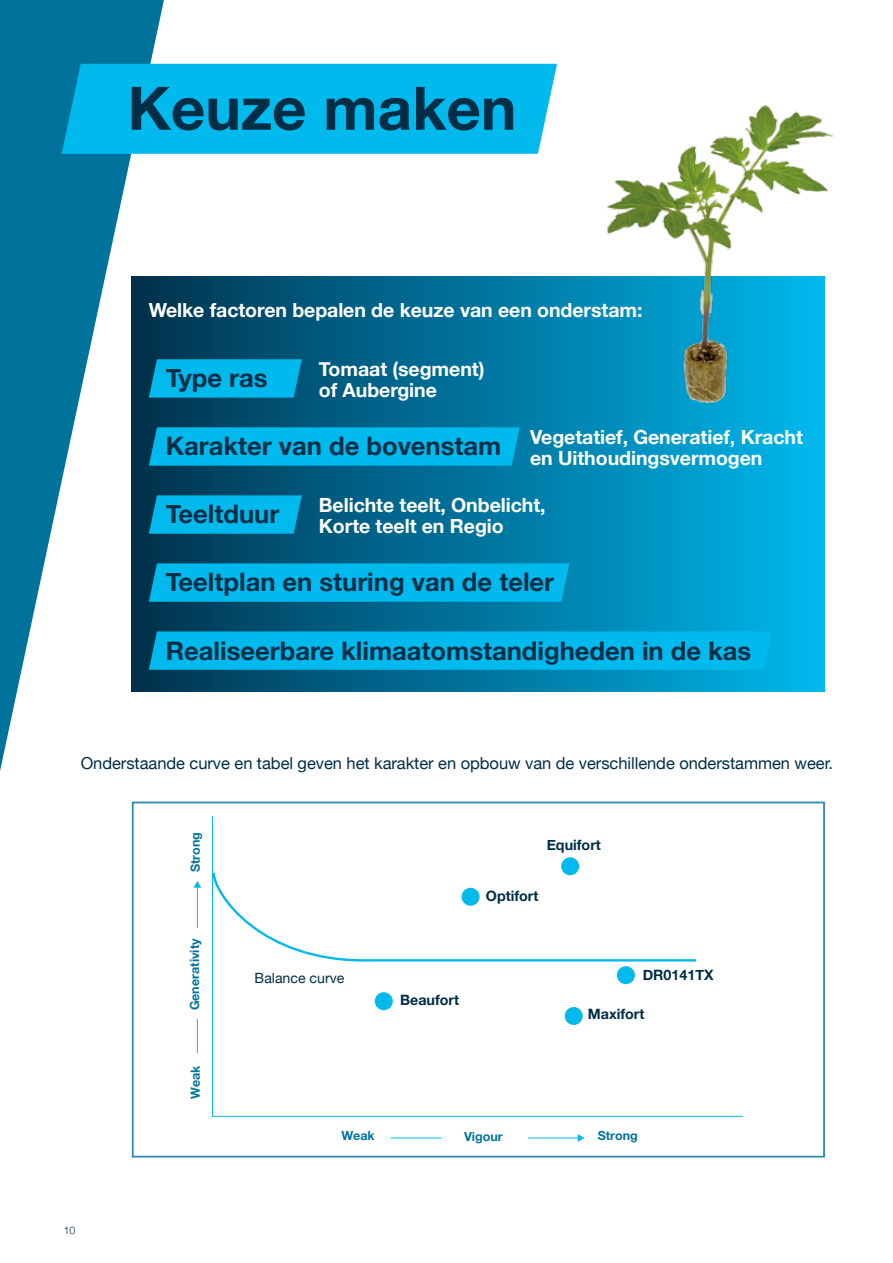
<style>
.page{position:relative;width:893px;height:1263px;background:#fff}
.page>*{position:absolute;margin:0;border:0;box-sizing:border-box;transform-origin:0 0}
.t1{font:700 60px "Helvetica Neue";color:#002e46}
.t2{font:700 25.5px "Helvetica Neue";color:#002e46}
.t3{font:700 19.5px/21px "Helvetica Neue";letter-spacing:-.005em;color:#fff}
.t4{font:16.5px "Helvetica Neue";letter-spacing:-.005em;color:#002e46}
.t5{font:700 14.25px "Helvetica Neue";color:#002e46}
.t6{font:14.1px "Helvetica Neue";color:#002e46}
.t7{font:700 12.6px "Helvetica Neue";color:#00739d}
.t8{font:300 10.5px "Helvetica Neue";color:#002e46}
</style>
<div class="page">
<svg style="left:0;top:0;width:164px;height:771px;fill:#00739d"></svg>
<div style="left:62px;top:64px;width:495px;height:90px;background:#00baee"></div>
<div style="left:132px;top:276px;width:693px;height:416px;background:linear-gradient(to right,#00324e,#00b7ed)"></div>
<svg style="left:149px;top:359px;width:153px;height:39px;background:#00b1e4"></svg>
<svg style="left:149px;top:427px;width:371px;height:39px;background:#00b6e9"></svg>
<svg style="left:149px;top:495px;width:153px;height:39px;background:#00b1e4"></svg>
<svg style="left:149px;top:563px;width:420px;height:39px;background:#00b6e9"></svg>
<div style="left:149px;top:631px;width:623px;height:39px;background:#00baee"></div>
<img style="left:564px;top:105px;width:270px;height:307px">
<div style="left:132px;top:801px;width:693px;height:356px;background:#fff;border:2px solid #00739d"></div>
<svg style="left:212px;top:816px;width:531px;height:301px"></svg>
<hr style="left:197px;top:886px;width:1px;height:42px;background:#00baee">
<svg style="left:193px;top:881px;width:8px;height:7px"></svg>
<hr style="left:197px;top:1019px;width:1px;height:34px;background:#00baee">
<hr style="left:528px;top:1137px;width:51px;height:1px;background:#00baee">
<svg style="left:578px;top:1134px;width:6px;height:8px"></svg>
<hr style="left:390px;top:1137px;width:52px;height:1px;background:#00baee">
<div style="left:375px;top:992px;width:18px;height:18px;background:#00baee;border-radius:50%"></div>
<div style="left:561px;top:857px;width:18px;height:18px;background:#00baee;border-radius:50%"></div>
<div style="left:565px;top:1007px;width:18px;height:18px;background:#00baee;border-radius:50%"></div>
<div style="left:617px;top:966px;width:18px;height:18px;background:#00baee;border-radius:50%"></div>
<svg style="left:212px;top:870px;width:486px;height:93px"></svg>
<h1 class="t1" style="left:128px;top:61px;width:390px">Keuze maken</h1>
<p class="t3" style="left:149px;top:300px;width:495px">Welke factoren bepalen de keuze van een onderstam:</p>
<h2 class="t2" style="left:166px;top:358px;width:103px">Type ras</h2>
<p class="t3" style="left:319px;top:359px;width:167px">Tomaat (segment) of Aubergine</p>
<p class="t3" style="left:530px;top:427px;width:274px">Vegetatief, Generatief, Kracht en Uithoudingsvermogen</p>
<p class="t3" style="left:319px;top:495px;width:228px">Belichte teelt, Onbelicht,<br>Korte teelt en Regio</p>
<h2 class="t2" style="left:166px;top:426px;width:337px">Karakter van de bovenstam</h2>
<h2 class="t2" style="left:166px;top:494px;width:115px">Teeltduur</h2>
<h2 class="t2" style="left:166px;top:562px;width:390px">Teeltplan en sturing van de teler</h2>
<h2 class="t2" style="left:166px;top:630px;width:587px">Realiseerbare klimaatomstandigheden in de kas</h2>
<p class="t4" style="left:81px;top:751px;width:754px">Onderstaande curve en tabel geven het karakter en opbouw van de verschillende onderstammen weer.</p>
<p class="t8" style="left:64px;top:1221px;width:13px">10</p>
<p class="t7" style="left:185px;top:872px;width:42px;rotate:-90deg">Strong</p>
<p class="t7" style="left:185px;top:1010px;width:73px;rotate:-90deg">Generativity</p>
<p class="t7" style="left:185px;top:1099px;width:35px;rotate:-90deg">Weak</p>
<p class="t6" style="left:255px;top:968px;width:91px">Balance curve</p>
<p class="t5" style="left:400px;top:989px;width:61px">Beaufort</p>
<p class="t5" style="left:547px;top:834px;width:56px">Equifort</p>
<p class="t5" style="left:486px;top:885px;width:54px">Optifort</p>
<p class="t5" style="left:643px;top:964px;width:72px">DR0141TX</p>
<p class="t5" style="left:588px;top:1003px;width:58px">Maxifort</p>
<p class="t7" style="left:341px;top:1126px;width:35px">Weak</p>
<p class="t7" style="left:598px;top:1126px;width:42px">Strong</p>
<p class="t7" style="left:464px;top:1126px;width:40px">Vigour</p>
</div>
